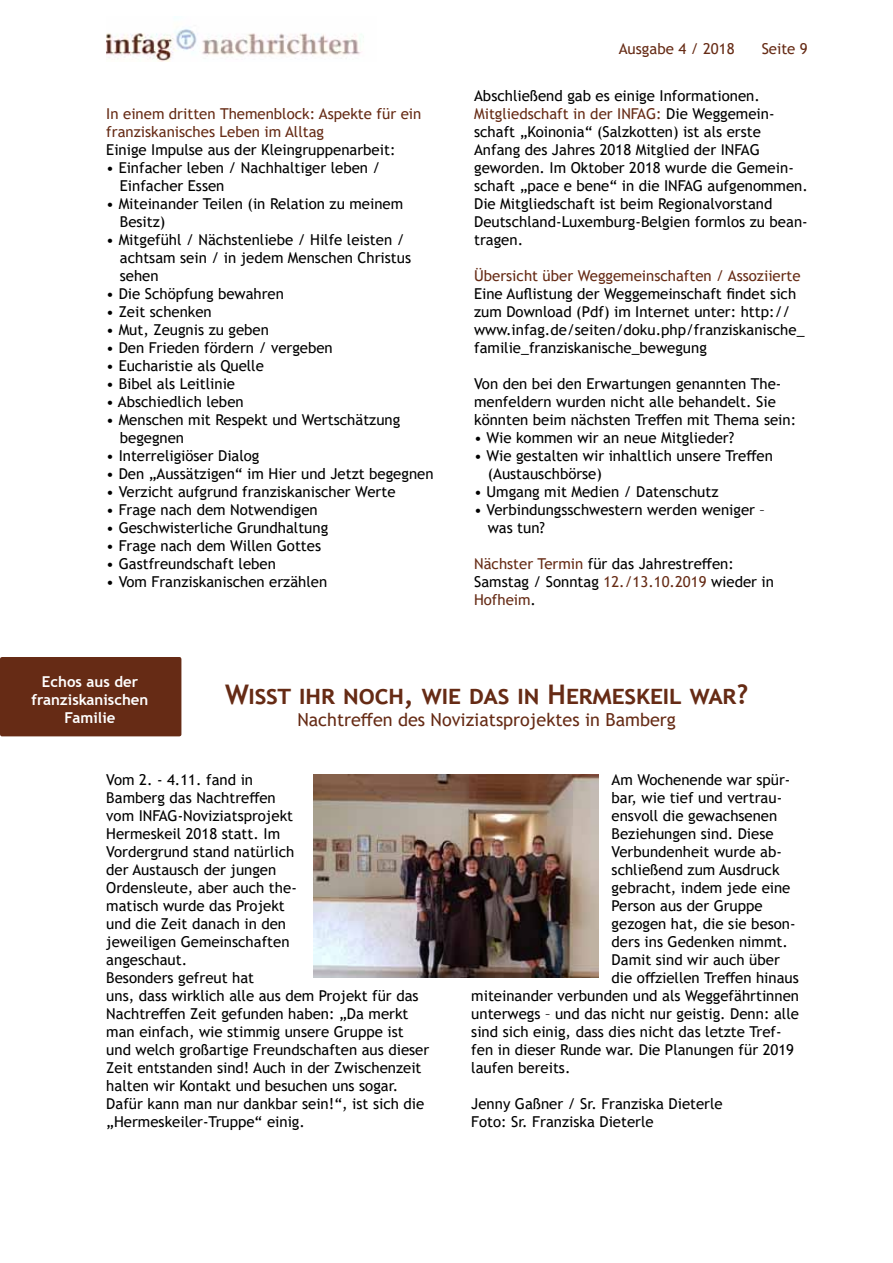
<style>
.page{position:relative;width:893px;height:1263px;background:#fff}
.page>*{position:absolute;margin:0;border:0;box-sizing:border-box;transform-origin:0 0}
.t1{font:700 27px "Trebuchet MS";color:#662b15}
.t2{font:18px "Trebuchet MS";color:#662b15}
.t3{font:15px/18px "Trebuchet MS";color:#000}
.t4{font:15px/18px "Trebuchet MS";color:#662b15}
.t5{font:700 15px/18px "Trebuchet MS";color:#fff;text-align:center}
.s1{color:#662b15}
</style>
<div class="page">
<img style="left:106px;top:28px;width:258px;height:34px">
<img style="left:314px;top:774px;width:285px;height:203px">
<div style="left:0;top:657px;width:181px;height:79px;background:#662b15;border-radius:2px"></div>
<p class="t4" style="left:106px;top:105px;width:316px">In einem dritten Themenblock: Aspekte für ein franziskanisches Leben im Alltag</p>
<p class="t3" style="left:106px;top:141px;width:291px">Einige Impulse aus der Kleingruppenarbeit:</p>
<p class="t3" style="left:120px;top:159px;width:262px;text-indent:-14px">• Einfacher leben / Nachhaltiger leben /<br>Einfacher Essen</p>
<p class="t3" style="left:120px;top:195px;width:285px;text-indent:-14px">• Miteinander Teilen (in Relation zu meinem<br>Besitz)</p>
<p class="t3" style="left:120px;top:231px;width:293px;text-indent:-14px">• Mitgefühl / Nächstenliebe / Hilfe leisten / achtsam sein / in jedem Menschen Christus sehen</p>
<p class="t3" style="left:106px;top:285px;width:179px">• Die Schöpfung bewahren</p>
<p class="t3" style="left:106px;top:303px;width:107px">• Zeit schenken</p>
<p class="t3" style="left:106px;top:321px;width:164px">• Mut, Zeugnis zu geben</p>
<p class="t3" style="left:106px;top:339px;width:228px">• Den Frieden fördern / vergeben</p>
<p class="t3" style="left:106px;top:357px;width:159px">• Eucharistie als Quelle</p>
<p class="t3" style="left:106px;top:375px;width:130px">• Bibel als Leitlinie</p>
<p class="t3" style="left:106px;top:393px;width:139px">• Abschiedlich leben</p>
<p class="t3" style="left:120px;top:411px;width:282px;text-indent:-14px">• Menschen mit Respekt und Wertschätzung begegnen</p>
<p class="t3" style="left:106px;top:447px;width:155px">• Interreligiöser Dialog</p>
<p class="t3" style="left:106px;top:465px;width:329px">• Den „Aussätzigen“ im Hier und Jetzt begegnen</p>
<p class="t3" style="left:106px;top:483px;width:291px">• Verzicht aufgrund franziskanischer Werte</p>
<p class="t3" style="left:106px;top:501px;width:213px">• Frage nach dem Notwendigen</p>
<p class="t3" style="left:106px;top:519px;width:223px">• Geschwisterliche Grundhaltung</p>
<p class="t3" style="left:106px;top:537px;width:216px">• Frage nach dem Willen Gottes</p>
<p class="t3" style="left:106px;top:555px;width:171px">• Gastfreundschaft leben</p>
<p class="t3" style="left:106px;top:573px;width:222px">• Vom Franziskanischen erzählen</p>
<p class="t4" style="left:619px;top:40px;width:117px">Ausgabe 4 / 2018</p>
<p class="t4" style="left:762px;top:40px;width:48px">Seite 9</p>
<p class="t3" style="left:474px;top:87px;width:335px">Abschließend gab es einige Informationen.<br><span class="s1">Mitgliedschaft in der INFAG:</span> Die Weggemein&shy;schaft „Koinonia“ (Salzkotten) ist als erste Anfang des Jahres 2018 Mitglied der INFAG geworden. Im Oktober 2018 wurde die Gemein&shy;schaft „pace e bene“ in die INFAG aufgenommen.<br>Die Mitgliedschaft ist beim Regionalvorstand Deutschland-Luxemburg-Belgien formlos zu bean&shy;tragen.</p>
<p class="t4" style="left:474px;top:267px;width:328px">Übersicht über Weggemeinschaften / Assoziierte</p>
<p class="t3" style="left:474px;top:285px;width:332px">Eine Auflistung der Weggemeinschaft findet sich zum Download (Pdf) im Internet unter: http:// www.infag.de/seiten/doku.php/franziskanische_ familie_franziskanische_bewegung</p>
<p class="t3" style="left:474px;top:375px;width:324px">Von den bei den Erwartungen genannten The&shy;menfeldern wurden nicht alle behandelt. Sie könnten beim nächsten Treffen mit Thema sein:</p>
<p class="t3" style="left:474px;top:429px;width:262px">• Wie kommen wir an neue Mitglieder?</p>
<p class="t3" style="left:488px;top:447px;width:287px;text-indent:-14px">• Wie gestalten wir inhaltlich unsere Treffen (Austauschbörse)</p>
<p class="t3" style="left:474px;top:483px;width:246px">• Umgang mit Medien / Datenschutz</p>
<p class="t3" style="left:488px;top:501px;width:279px;text-indent:-14px">• Verbindungsschwestern werden weniger – was tun?</p>
<p class="t3" style="left:474px;top:555px;width:301px"><span class="s1">Nächster Termin</span> für das Jahrestreffen:<br>Samstag / Sonntag <span class="s1">12./13.10.2019</span> wieder in<br><span class="s1">Hofheim</span>.</p>
<p class="t5" style="left:32px;top:673px;width:118px">Echos aus der franziskanischen<br>Familie</p>
<h1 class="t1" style="left:225px;top:677px;width:525px">Wisst ihr noch, wie das in Hermeskeil war?</h1>
<p class="t2" style="left:297px;top:708px;width:380px">Nachtreffen des Noviziatsprojektes in Bamberg</p>
<p class="t3" style="left:106px;top:771px;width:324px">Vom 2. - 4.11. fand in<br>Bamberg das Nachtreffen<br>vom INFAG-Noviziatsprojekt<br>Hermeskeil 2018 statt. Im<br>Vordergrund stand natürlich<br>der Austausch der jungen<br>Ordensleute, aber auch the-<br>matisch wurde das Projekt<br>und die Zeit danach in den<br>jeweiligen Gemeinschaften<br>angeschaut.<br>Besonders gefreut hat<br>uns, dass wirklich alle aus dem Projekt für das<br>Nachtreffen Zeit gefunden haben: „Da merkt man einfach, wie stimmig unsere Gruppe ist und welch großartige Freundschaften aus dieser<br>Zeit entstanden sind! Auch in der Zwischenzeit halten wir Kontakt und besuchen uns sogar.<br>Dafür kann man nur dankbar sein!“, ist sich die „Hermeskeiler-Truppe“ einig.</p>
<p class="t3" style="left:612px;top:771px;width:180px">Am Wochenende war spür-</p>
<p class="t3" style="left:612px;top:789px;width:172px">bar, wie tief und vertrau-</p>
<p class="t3" style="left:612px;top:807px;width:167px">ensvoll die gewachsenen</p>
<p class="t3" style="left:612px;top:825px;width:164px">Beziehungen sind. Diese</p>
<p class="t3" style="left:612px;top:843px;width:172px">Verbundenheit wurde ab-</p>
<p class="t3" style="left:612px;top:861px;width:169px">schließend zum Ausdruck</p>
<p class="t3" style="left:612px;top:879px;width:180px">gebracht, indem jede eine</p>
<p class="t3" style="left:612px;top:897px;width:153px">Person aus der Gruppe</p>
<p class="t3" style="left:612px;top:915px;width:186px">gezogen hat, die sie beson-</p>
<p class="t3" style="left:612px;top:933px;width:178px">ders ins Gedenken nimmt.</p>
<p class="t3" style="left:612px;top:951px;width:170px">Damit sind wir auch über</p>
<p class="t3" style="left:612px;top:969px;width:189px">die offziellen Treffen hinaus</p>
<p class="t3" style="left:471px;top:987px;width:329px">miteinander verbunden und als Weggefährtinnen</p>
<p class="t3" style="left:471px;top:1005px;width:329px">unterwegs – und das nicht nur geistig. Denn: alle</p>
<p class="t3" style="left:471px;top:1023px;width:312px">sind sich einig, dass dies nicht das letzte Tref-</p>
<p class="t3" style="left:471px;top:1041px;width:324px">fen in dieser Runde war. Die Planungen für 2019</p>
<p class="t3" style="left:471px;top:1059px;width:101px">laufen bereits.</p>
<p class="t3" style="left:471px;top:1095px;width:253px">Jenny Gaßner / Sr. Franziska Dieterle<br>Foto: Sr. Franziska Dieterle</p>
</div>
